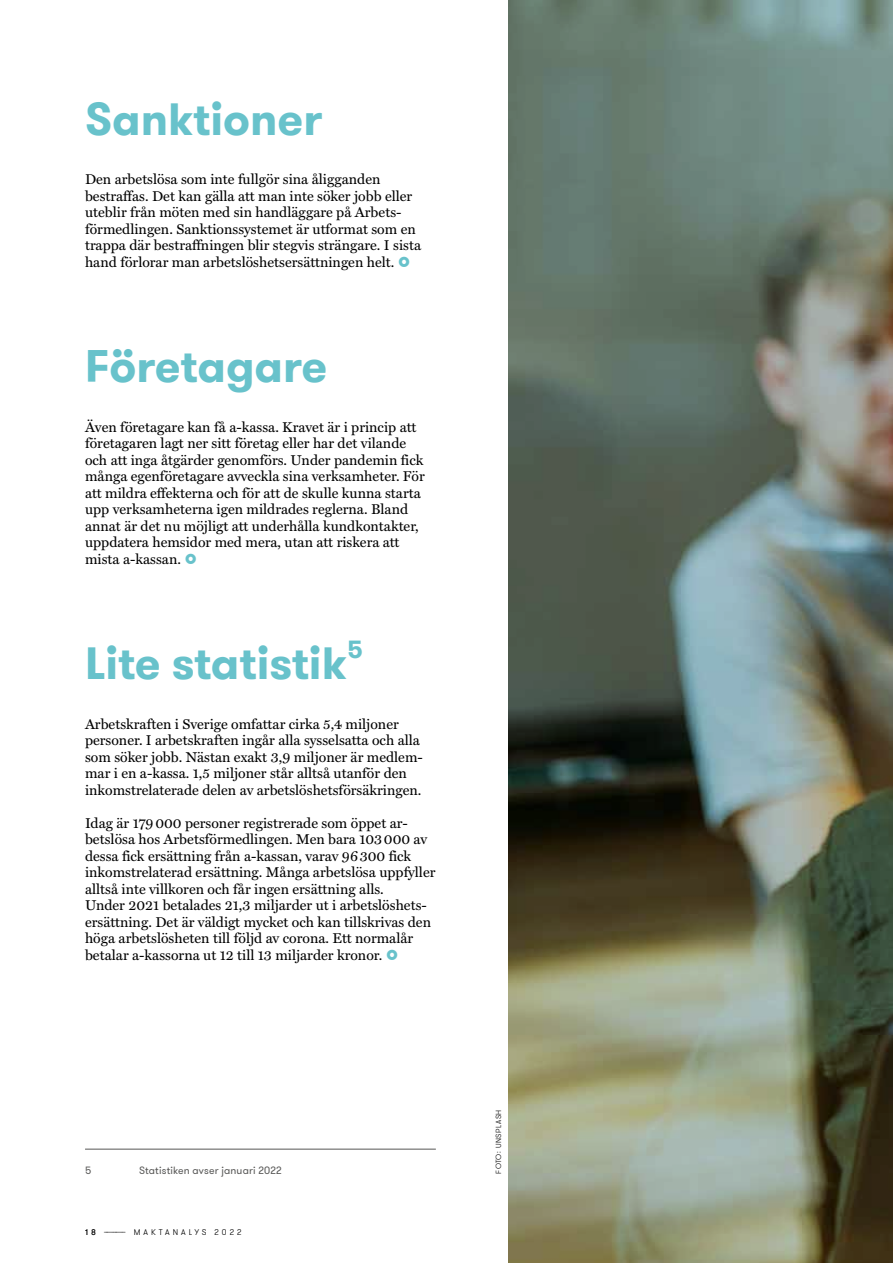
<style>
.page{position:relative;width:893px;height:1263px;background:#fff}
.page>*{position:absolute;margin:0;border:0;box-sizing:border-box;transform-origin:0 0}
.t1{font:700 45px "GT Walsheim";color:#68c2cb}
.t2{font:700 24.45px "GT Walsheim";color:#68c2cb}
.t3{font:14.25px/16.5px "Miller Text";color:#000}
.t4{font:10.5px "GT Walsheim";letter-spacing:.015em;color:#575756}
.t5{font:300 8.25px "GT Walsheim";letter-spacing:.365em;color:#000}
.t6{font:300 7.5px "GT Walsheim";letter-spacing:.075em;color:#000}
.s1{font-weight:500}
</style>
<div class="page">
<hr style="left:85px;top:1149px;width:351px;height:1px;background:#575756">
<img style="left:508px;top:0;width:385px;height:1263px">
<h1 class="t1" style="left:85px;top:89px;width:239px">Sanktioner</h1>
<p class="t3" style="left:85px;top:171px;width:338px">Den arbetslösa som inte fullgör sina åligganden bestraffas. Det kan gälla att man inte söker jobb eller uteblir från möten med sin handläggare på Arbets&shy;förmedlingen. Sanktionssystemet är utformat som en trappa där bestraffningen blir stegvis strängare. I sista hand förlorar man arbetslöshetsersättningen helt.</p>
<h1 class="t1" style="left:85px;top:337px;width:244px">Företagare</h1>
<p class="t3" style="left:85px;top:418px;width:341px">Även företagare kan få a-kassa. Kravet är i princip att företagaren lagt ner sitt företag eller har det vilande och att inga åtgärder genomförs. Under pandemin fick många egenföretagare avveckla sina verksamheter. För att mildra effekterna och för att de skulle kunna starta upp verksamheterna igen mildrades reglerna. Bland annat är det nu möjligt att underhålla kundkontakter, uppdatera hemsidor med mera, utan att riskera att mista a-kassan.</p>
<h1 class="t1" style="left:85px;top:634px;width:263px">Lite statistik</h1>
<h2 class="t2" style="left:348px;top:633px;width:17px">5</h2>
<p class="t3" style="left:85px;top:715px;width:339px">Arbetskraften i Sverige omfattar cirka 5,4 miljoner personer. I arbetskraften ingår alla sysselsatta och alla som söker jobb. Nästan exakt 3,9 miljoner är medlem&shy;mar i en a-kassa. 1,5 miljoner står alltså utanför den inkomstrelaterade delen av arbetslöshetsförsäkringen.</p>
<p class="t3" style="left:85px;top:814px;width:352px">Idag är 179 000 personer registrerade som öppet ar&shy;betslösa hos Arbetsförmedlingen. Men bara 103 000 av dessa fick ersättning från a-kassan, varav 96 300 fick inkomstrelaterad ersättning. Många arbetslösa uppfyller alltså inte villkoren och får ingen ersättning alls.<br>Under 2021 betalades 21,3 miljarder ut i arbetslöshets&shy;ersättning. Det är väldigt mycket och kan tillskrivas den höga arbetslösheten till följd av corona. Ett normalår betalar a-kassorna ut 12 till 13 miljarder kronor.</p>
<p class="t4" style="left:85px;top:1164px;width:8px">5</p>
<p class="t4" style="left:139px;top:1164px;width:144px">Statistiken avser januari 2022</p>
<p class="t5" style="left:85px;top:1227px;width:158px"><span class="s1">18</span> ––––––– MAKTANALYS 2022</p>
<p class="t6" style="left:494px;top:1174px;width:66px;rotate:-90deg">FOTO: UNSPLASH</p>
</div>
